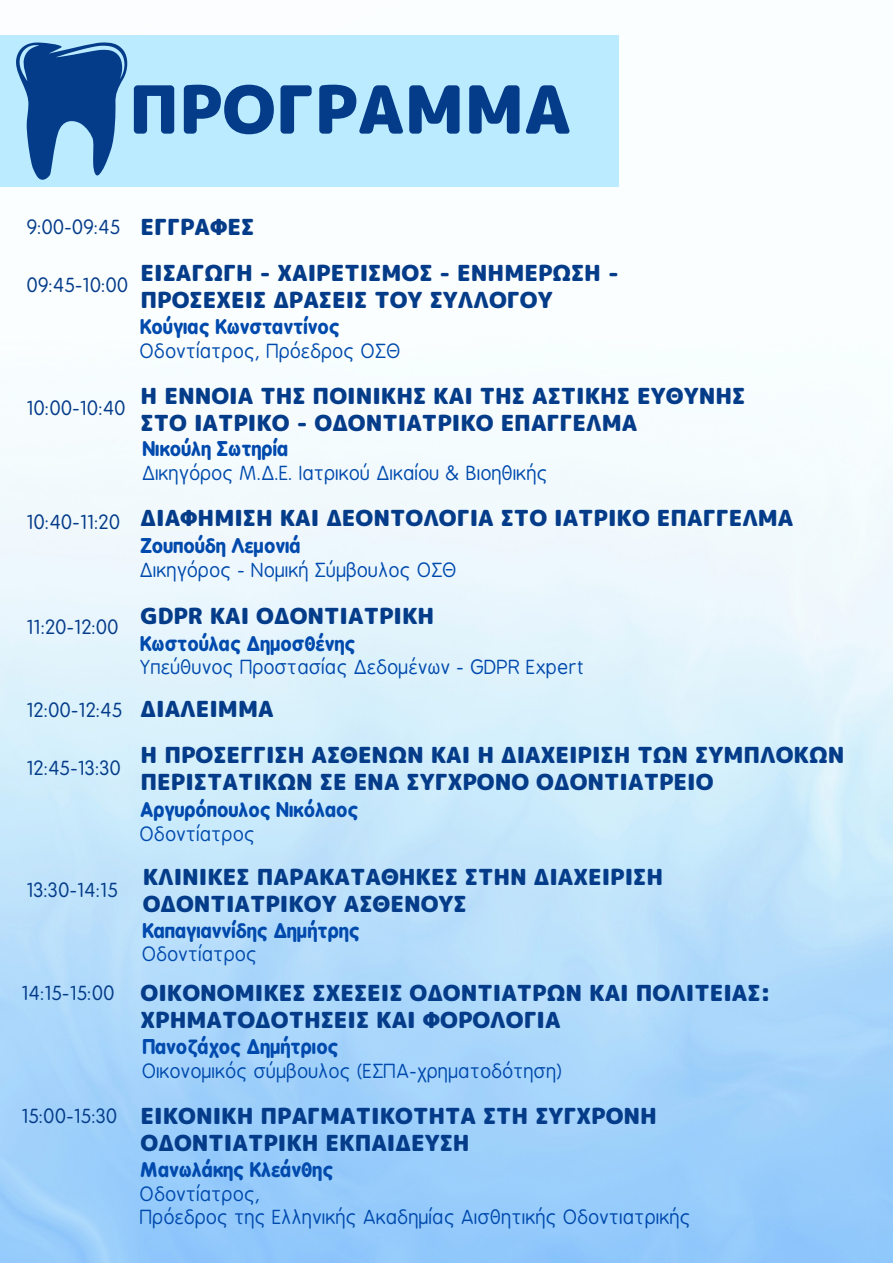
<style>
.page{position:relative;width:893px;height:1264px;background:#fff}
.page>*{position:absolute;margin:0;border:0;box-sizing:border-box;transform-origin:0 0}
.t1{font:66.15px "rounded mplus 1 p black";color:#043c89}
.t2{font:22.05px/26.8px "rounded mplus 1 p black";color:#043c89}
.t3{font:19.2px "B Preplay";color:#004aad}
.t4{font:700 19.2px "B Preplay";color:#004aad}
.t5{font:19.2px "B Preplay";color:#043c89}
</style>
<div class="page">
<div style="left:0;top:35px;width:618px;height:151px;background:#bbebff"></div>
<svg style="left:16px;top:42px;width:112px;height:138px"></svg>
<p class="t1" style="left:129px;top:62px;width:443px">ΠΡΟΓΡΑΜΜΑ</p>
<p class="t5" style="left:27px;top:217px;width:95px">9:00-09:45</p>
<p class="t2" style="left:141px;top:213px;width:115px">ΕΓΓΡΑΦΕΣ</p>
<p class="t5" style="left:27px;top:274px;width:103px">09:45-10:00</p>
<p class="t5" style="left:27px;top:398px;width:101px">10:00-10:40</p>
<p class="t2" style="left:141px;top:259px;width:479px">ΕΙΣΑΓΩΓΗ - ΧΑΙΡΕΤΙΣΜΟΣ - ΕΝΗΜΕΡΩΣΗ -<br>ΠΡΟΣΕΧΕΙΣ ΔΡΑΣΕΙΣ ΤΟΥ ΣΥΛΛΟΓΟΥ</p>
<p class="t4" style="left:141px;top:315px;width:201px">Κούγιας Κωνσταντίνος</p>
<p class="t3" style="left:141px;top:340px;width:262px">Οδοντίατρος, Πρόεδρος ΟΣΘ</p>
<p class="t2" style="left:141px;top:382px;width:606px">Η ΕΝΝΟΙΑ ΤΗΣ ΠΟΙΝΙΚΗΣ ΚΑΙ ΤΗΣ ΑΣΤΙΚΗΣ ΕΥΘΥΝΗΣ<br>ΣΤΟ ΙΑΤΡΙΚΟ - ΟΔΟΝΤΙΑΤΡΙΚΟ ΕΠΑΓΓΕΛΜΑ</p>
<p class="t4" style="left:143px;top:437px;width:147px">Νικούλη Σωτηρία</p>
<p class="t3" style="left:143px;top:462px;width:407px">Δικηγόρος M.Δ.Ε. Ιατρικού Δικαίου &amp; Βιοηθικής</p>
<p class="t5" style="left:27px;top:512px;width:95px">10:40-11:20</p>
<p class="t2" style="left:141px;top:504px;width:654px">ΔΙΑΦΗΜΙΣΗ ΚΑΙ ΔΕΟΝΤΟΛΟΓΙΑ ΣΤΟ ΙΑΤΡΙΚΟ ΕΠΑΓΓΕΛΜΑ</p>
<p class="t4" style="left:141px;top:534px;width:162px">Ζουπούδη Λεμονιά</p>
<p class="t3" style="left:141px;top:559px;width:318px">Δικηγόρος - Νομική Σύμβουλος ΟΣΘ</p>
<p class="t5" style="left:27px;top:617px;width:94px">11:20-12:00</p>
<p class="t2" style="left:141px;top:602px;width:295px">GDPR ΚΑΙ ΟΔΟΝΤΙΑΤΡΙΚΗ</p>
<p class="t4" style="left:141px;top:631px;width:217px">Κωστούλας Δημοσθένης</p>
<p class="t3" style="left:141px;top:657px;width:446px">Υπεύθυνος Προστασίας Δεδομένων - GDPR Expert</p>
<p class="t5" style="left:27px;top:699px;width:97px">12:00-12:45</p>
<p class="t2" style="left:141px;top:695px;width:134px">ΔΙΑΛΕΙΜΜΑ</p>
<p class="t5" style="left:27px;top:757px;width:96px">12:45-13:30</p>
<p class="t5" style="left:27px;top:880px;width:93px">13:30-14:15</p>
<p class="t2" style="left:141px;top:741px;width:705px">Η ΠΡΟΣΕΓΓΙΣΗ ΑΣΘΕΝΩΝ ΚΑΙ Η ΔΙΑΧΕΙΡΙΣΗ ΤΩΝ ΣΥΜΠΛΟΚΩΝ<br>ΠΕΡΙΣΤΑΤΙΚΩΝ ΣΕ ΕΝΑ ΣΥΓΧΡΟΝΟ ΟΔΟΝΤΙΑΤΡΕΙΟ</p>
<p class="t4" style="left:141px;top:798px;width:220px">Αργυρόπουλος Νικόλαος</p>
<p class="t3" style="left:141px;top:823px;width:117px">Οδοντίατρος</p>
<p class="t2" style="left:143px;top:862px;width:522px">ΚΛΙΝΙΚΕΣ ΠΑΡΑΚΑΤΑΘΗΚΕΣ ΣΤΗΝ ΔΙΑΧΕΙΡΙΣΗ</p>
<p class="t2" style="left:143px;top:889px;width:325px">ΟΔΟΝΤΙΑΤΡΙΚΟΥ ΑΣΘΕΝΟΥΣ</p>
<p class="t4" style="left:143px;top:918px;width:219px">Καπαγιαννίδης Δημήτρης</p>
<p class="t3" style="left:143px;top:944px;width:117px">Οδοντίατρος</p>
<p class="t5" style="left:22px;top:983px;width:95px">14:15-15:00</p>
<p class="t2" style="left:141px;top:979px;width:631px">ΟΙΚΟΝΟΜΙΚEΣ ΣΧEΣΕΙΣ ΟΔΟΝΤΙAΤΡΩΝ ΚΑΙ ΠΟΛΙΤΕIΑΣ:<br>ΧΡΗΜΑΤΟΔΟΤHΣΕΙΣ ΚΑΙ ΦΟΡΟΛΟΓIΑ</p>
<p class="t4" style="left:143px;top:1035px;width:198px">Πανοζάχος Δημήτριος</p>
<p class="t3" style="left:143px;top:1060px;width:422px">Οικονομικός σύμβουλος (ΕΣΠΑ-χρηματοδότηση)</p>
<p class="t5" style="left:22px;top:1106px;width:97px">15:00-15:30</p>
<p class="t2" style="left:141px;top:1102px;width:517px">ΕΙΚΟΝΙΚΗ ΠΡΑΓΜΑΤΙΚΟΤΗΤΑ ΣΤΗ ΣΥΓΧΡΟΝΗ<br>ΟΔΟΝΤΙΑΤΡΙΚΗ ΕΚΠΑΙΔΕΥΣΗ</p>
<p class="t4" style="left:141px;top:1158px;width:195px">Μανωλάκης Κλεάνθης</p>
<p class="t3" style="left:141px;top:1183px;width:122px">Οδοντίατρος,</p>
<p class="t3" style="left:141px;top:1207px;width:552px">Πρόεδρος της Ελληνικής Ακαδημίας Αισθητικής Οδοντιατρικής</p>
</div>
